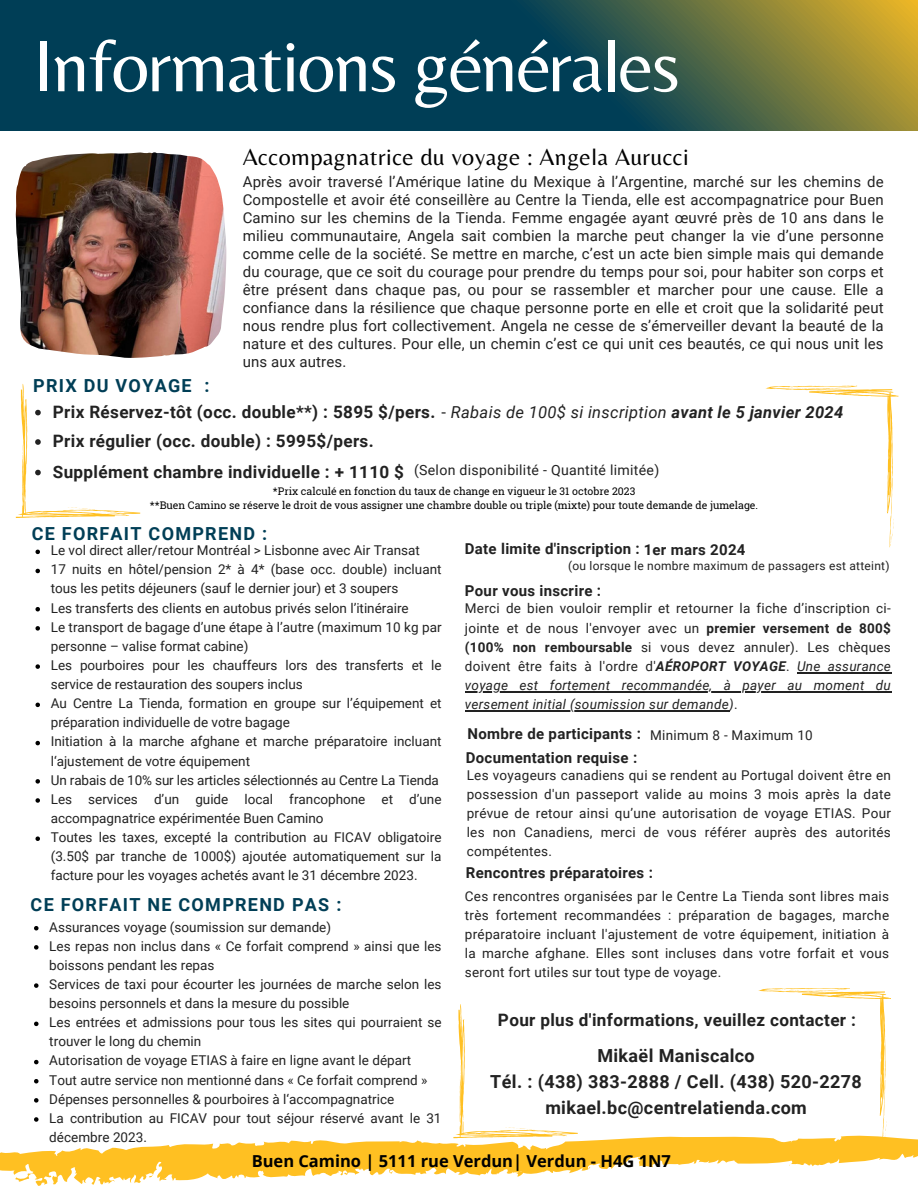
<style>
.page{position:relative;width:918px;height:1188px;background:#fff}
.page>*{position:absolute;margin:0;border:0;box-sizing:border-box;transform-origin:0 0}
.t1{font:75px "Belleza";letter-spacing:-.02em;color:#fff}
.t2{font:24px "Belleza";letter-spacing:.02em;color:#000}
.t3{font:700 18px "Roboto";letter-spacing:.02em;color:#222}
.t4{font:700 18px "Roboto";letter-spacing:.07em;color:#003e56}
.t5{font:700 17.1px "Roboto";letter-spacing:.02em;color:#222}
.t6{font:700 16.5px "Open Sans";color:#000}
.t7{font:15px/18px "Roboto";letter-spacing:.01em;color:#222;text-align:justify}
.t8{font:700 15px "Roboto";letter-spacing:.02em;color:#222}
.t9{font:14.1px "Roboto";letter-spacing:.02em;color:#222}
.t10{font:13.5px/19.2px "Roboto";color:#222}
.t11{font:13.5px "Roboto";letter-spacing:.02em;color:#222}
.t12{font:12px "Roboto";letter-spacing:.02em;color:#222}
.t13{font:10.5px "Roboto Slab";color:#000}
.s1{font-weight:400;font-size:16.5px}
.s2{font-weight:400;font-style:italic;font-size:16.5px}
.s3{font-style:italic;font-size:16.5px}
.s4{font-weight:700}
.s5{font-weight:700;font-style:italic}
.s6{font-style:italic}
</style>
<div class="page">
<img style="left:16px;top:152px;width:210px;height:206px">
<svg style="left:758px;top:988px;width:133px;height:145px"></svg>
<svg style="left:458px;top:1004px;width:120px;height:129px"></svg>
<svg style="left:35px;top:550px;width:5px;height:4px"></svg>
<svg style="left:35px;top:569px;width:5px;height:4px"></svg>
<svg style="left:35px;top:607px;width:5px;height:4px"></svg>
<svg style="left:35px;top:626px;width:5px;height:5px"></svg>
<svg style="left:35px;top:664px;width:5px;height:5px"></svg>
<svg style="left:35px;top:703px;width:5px;height:4px"></svg>
<svg style="left:35px;top:741px;width:5px;height:4px"></svg>
<svg style="left:35px;top:779px;width:5px;height:5px"></svg>
<svg style="left:35px;top:798px;width:5px;height:5px"></svg>
<svg style="left:35px;top:836px;width:5px;height:5px"></svg>
<hr style="left:797px;top:672px;width:94px;height:1px;background:#222">
<hr style="left:465px;top:691px;width:426px;height:1px;background:#222">
<hr style="left:465px;top:710px;width:264px;height:1px;background:#222">
<svg style="left:34px;top:926px;width:5px;height:4px"></svg>
<svg style="left:34px;top:945px;width:5px;height:5px"></svg>
<svg style="left:34px;top:983px;width:5px;height:5px"></svg>
<svg style="left:34px;top:1022px;width:5px;height:4px"></svg>
<svg style="left:34px;top:1060px;width:5px;height:4px"></svg>
<svg style="left:34px;top:1079px;width:5px;height:4px"></svg>
<svg style="left:34px;top:1098px;width:5px;height:5px"></svg>
<svg style="left:34px;top:1117px;width:5px;height:5px"></svg>
<svg style="left:765px;top:386px;width:133px;height:161px"></svg>
<svg style="left:16px;top:384px;width:124px;height:134px"></svg>
<svg style="left:0;top:0;width:918px;height:130px;background:#26514e"></svg>
<svg style="left:0;top:1133px;width:918px;height:53px;fill:#ffc025"></svg>
<p class="t1" style="left:33px;top:22px;width:648px">Informations générales</p>
<p class="t4" style="left:33px;top:375px;width:178px">PRIX DU VOYAGE :</p>
<p class="t2" style="left:243px;top:142px;width:448px">Accompagnatrice du voyage : Angela Aurucci</p>
<p class="t7" style="left:243px;top:173px;width:642px">Après avoir traversé l’Amérique latine du Mexique à l’Argentine, marché sur les chemins de Compostelle et avoir été conseillère au Centre la Tienda, elle est accompagnatrice pour Buen Camino sur les chemins de la Tienda. Femme engagée ayant œuvré près de 10 ans dans le milieu communautaire, Angela sait combien la marche peut changer la vie d’une personne comme celle de la société. Se mettre en marche, c’est un acte bien simple mais qui demande du courage, que ce soit du courage pour prendre du temps pour soi, pour habiter son corps et être présent dans chaque pas, ou pour se rassembler et marcher pour une cause. Elle a confiance dans la résilience que chaque personne porte en elle et croit que la solidarité peut nous rendre plus fort collectivement. Angela ne cesse de s’émerveiller devant la beauté de la nature et des cultures. Pour elle, un chemin c’est ce qui unit ces beautés, ce qui nous unit les uns aux autres.</p>
<p class="t5" style="left:53px;top:402px;width:792px">Prix Réservez-tôt (occ. double**) : 5895 $/pers. <span class="s1">-</span> <span class="s2">Rabais de 100$ si inscription</span> <span class="s3">avant le 5 janvier 2024</span></p>
<p class="t5" style="left:53px;top:431px;width:322px">Prix régulier (occ. double) : 5995$/pers.</p>
<p class="t5" style="left:53px;top:462px;width:353px">Supplément chambre individuelle : + 1110 $</p>
<p class="t9" style="left:414px;top:462px;width:247px">(Selon disponibilité - Quantité limitée)</p>
<p class="t13" style="left:273px;top:484px;width:364px">*Prix calculé en fonction du taux de change en vigueur le 31 octobre 2023</p>
<p class="t13" style="left:150px;top:498px;width:610px">**Buen Camino se réserve le droit de vous assigner une chambre double ou triple (mixte) pour toute demande de jumelage.</p>
<p class="t4" style="left:32px;top:523px;width:237px">CE FORFAIT COMPREND :</p>
<p class="t10" style="left:51px;top:541px;width:371px">Le vol direct aller/retour Montréal &gt; Lisbonne avec Air Transat</p>
<p class="t10" style="left:51px;top:560px;width:392px">17 nuits en hôtel/pension 2* à 4* (base occ. double) incluant tous les petits déjeuners (sauf le dernier jour) et 3 soupers</p>
<p class="t10" style="left:51px;top:598px;width:359px">Les transferts des clients en autobus privés selon l’itinéraire</p>
<p class="t10" style="left:51px;top:618px;width:392px">Le transport de bagage d’une étape à l’autre (maximum 10 kg par personne – valise format cabine)</p>
<p class="t10" style="left:51px;top:656px;width:392px">Les pourboires pour les chauffeurs lors des transferts et le service de restauration des soupers inclus</p>
<p class="t10" style="left:51px;top:694px;width:392px">Au Centre La Tienda, formation en groupe sur l’équipement et préparation individuelle de votre bagage</p>
<p class="t10" style="left:51px;top:732px;width:392px">Initiation à la marche afghane et marche préparatoire incluant l‘ajustement de votre équipement</p>
<p class="t10" style="left:51px;top:771px;width:390px">Un rabais de 10% sur les articles sélectionnés au Centre La Tienda</p>
<p class="t10" style="left:51px;top:790px;width:392px">Les services d’un guide local francophone et d’une accompagnatrice expérimentée Buen Camino</p>
<p class="t10" style="left:51px;top:828px;width:392px;text-align:justify">Toutes les taxes, excepté la contribution au FICAV obligatoire (3.50$ par tranche de 1000$) ajoutée automatiquement sur la facture pour les voyages achetés avant le 31 décembre 2023.</p>
<p class="t4" style="left:31px;top:895px;width:312px">CE FORFAIT NE COMPREND PAS :</p>
<p class="t10" style="left:49px;top:917px;width:283px">Assurances voyage (soumission sur demande)</p>
<p class="t10" style="left:49px;top:937px;width:394px">Les repas non inclus dans « Ce forfait comprend » ainsi que les boissons pendant les repas</p>
<p class="t10" style="left:49px;top:975px;width:394px">Services de taxi pour écourter les journées de marche selon les besoins personnels et dans la mesure du possible</p>
<p class="t10" style="left:49px;top:1013px;width:394px">Les entrées et admissions pour tous les sites qui pourraient se trouver le long du chemin</p>
<p class="t10" style="left:49px;top:1051px;width:363px">Autorisation de voyage ETIAS à faire en ligne avant le départ</p>
<p class="t10" style="left:49px;top:1070px;width:380px">Tout autre service non mentionné dans « Ce forfait comprend »</p>
<p class="t10" style="left:49px;top:1090px;width:347px">Dépenses personnelles &amp; pourboires à l‘accompagnatrice</p>
<p class="t10" style="left:49px;top:1109px;width:394px">La contribution au FICAV pour tout séjour réservé avant le 31 décembre 2023.</p>
<p class="t8" style="left:465px;top:540px;width:282px">Date limite d'inscription : 1er mars 2024</p>
<p class="t12" style="left:568px;top:559px;width:323px">(ou lorsque le nombre maximum de passagers est atteint)</p>
<p class="t8" style="left:465px;top:582px;width:138px">Pour vous inscrire :</p>
<p class="t10" style="left:465px;top:599px;width:427px;text-align:justify">Merci de bien vouloir remplir et retourner la fiche d’inscription ci&shy;jointe et de nous l'envoyer avec un <span class="s4">premier versement de 800$ (100% non remboursable</span> si vous devez annuler). Les chèques doivent être faits à l'ordre d'<span class="s5">AÉROPORT VOYAGE</span>. <span class="s6">Une assurance voyage est fortement recommandée, à payer au moment du versement initial (soumission sur demande)</span>.</p>
<p class="t8" style="left:466px;top:749px;width:173px">Documentation requise :</p>
<p class="t10" style="left:467px;top:766px;width:426px;text-align:justify">Les voyageurs canadiens qui se rendent au Portugal doivent être en possession d'un passeport valide au moins 3 mois après la date prévue de retour ainsi qu’une autorisation de voyage ETIAS. Pour les non Canadiens, merci de vous référer auprès des autorités compétentes.</p>
<p class="t8" style="left:468px;top:725px;width:175px">Nombre de participants :</p>
<p class="t11" style="left:650px;top:727px;width:164px">Minimum 8 - Maximum 10</p>
<p class="t8" style="left:466px;top:864px;width:189px">Rencontres préparatoires :</p>
<p class="t10" style="left:465px;top:887px;width:426px;text-align:justify">Ces rencontres organisées par le Centre La Tienda sont libres mais très fortement recommandées : préparation de bagages, marche préparatoire incluant l'ajustement de votre équipement, initiation à la marche afghane. Elles sont incluses dans votre forfait et vous seront fort utiles sur tout type de voyage.</p>
<p class="t5" style="left:498px;top:1011px;width:359px">Pour plus d'informations, veuillez contacter :</p>
<p class="t3" style="left:597px;top:1045px;width:159px">Mikaël Maniscalco</p>
<p class="t3" style="left:490px;top:1071px;width:373px">Tél. : (438) 383-2888 / Cell. (438) 520-2278</p>
<p class="t3" style="left:545px;top:1097px;width:263px">mikael.bc@centrelatienda.com</p>
<p class="t6" style="left:252px;top:1150px;width:421px">Buen Camino | 5111 rue Verdun| Verdun - H4G 1N7</p>
</div>
